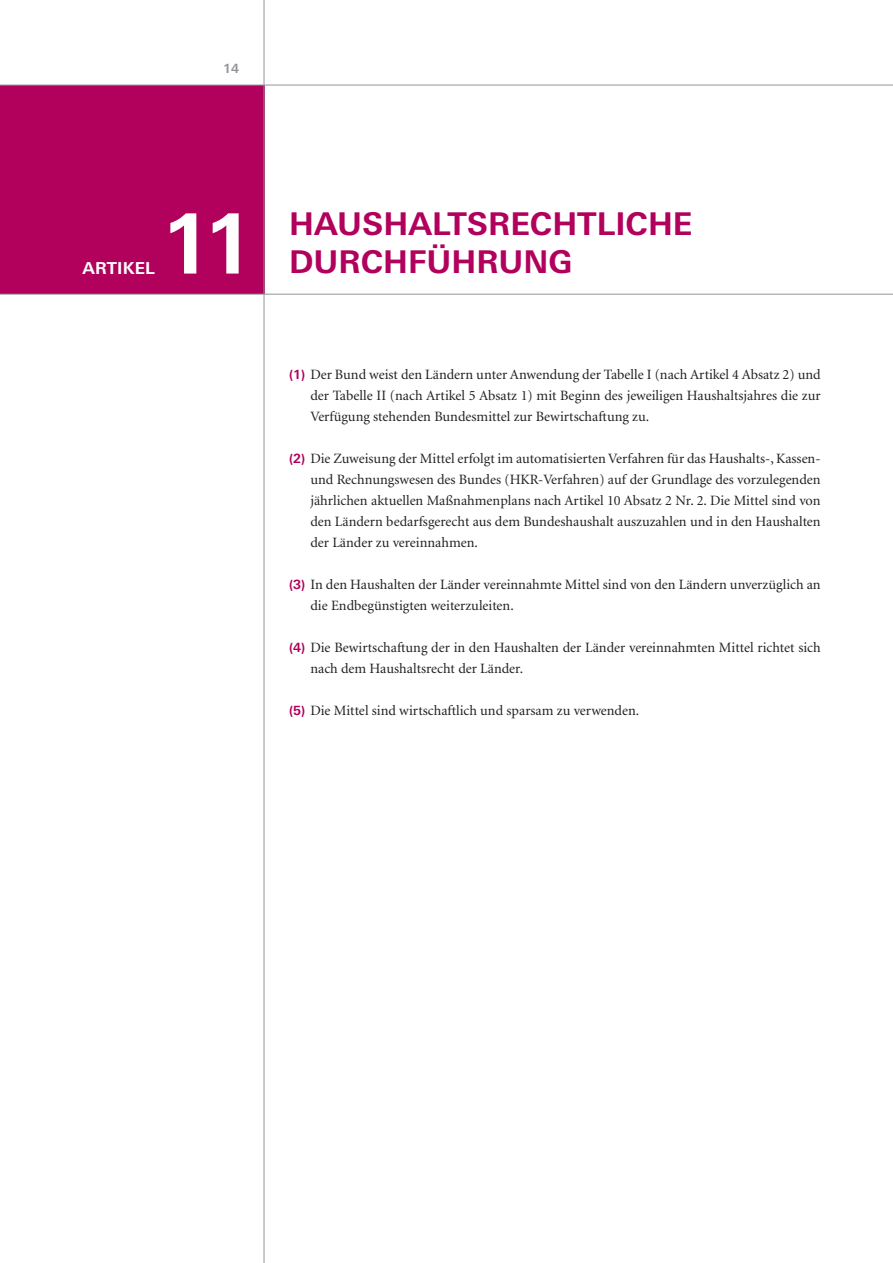
<style>
.page{position:relative;width:893px;height:1263px;background:#fff}
.page>*{position:absolute;margin:0;border:0;box-sizing:border-box;transform-origin:0 0}
.t1{font:700 83.25px "Linotype Univers Basic";color:#fff}
.t2{font:700 31.35px/38.5px "Linotype Univers Basic";color:#b1015c}
.t3{font:700 16.5px "Linotype Univers Basic";color:#fff}
.t4{font:14.25px/21px "Minion";color:#231f20;text-align:justify}
.t5{font:700 12.75px "Linotype Univers Basic";color:#939598}
.s1{font-family:"Linotype Univers Basic";font-weight:700;font-size:12.75px;color:#b1015c}
</style>
<div class="page">
<div style="left:0;top:85px;width:264px;height:209px;background:#b1015c"></div>
<hr style="left:0;top:85px;width:893px;height:1px;background:#939598">
<hr style="left:264px;top:0;width:1px;height:1263px;background:#939598">
<hr style="left:0;top:294px;width:893px;height:1px;background:#939598">
<p class="t5" style="left:223px;top:61px;width:18px">14</p>
<p class="t3" style="left:83px;top:258px;width:74px">ARTIKEL</p>
<h1 class="t1" style="left:161px;top:194px;width:96px">11</h1>
<h2 class="t2" style="left:289px;top:204px;width:405px">HAUSHALTSRECHTLICH E<br>DURCH FÜH RUNG</h2>
<p class="t4" style="left:310px;top:364px;width:512px;text-indent:-21px"><span class="s1">(1)</span> Der Bund weist den Ländern unter Anwendung der Tabelle I (nach Artikel 4 Absatz 2) und der Tabelle II (nach Artikel 5 Absatz 1) mit Beginn des jeweiligen Haushaltsjahres die zur Verfügung stehenden Bundesmittel zur Bewirtschaftung zu.</p>
<p class="t4" style="left:310px;top:448px;width:512px;text-indent:-21px"><span class="s1">(2)</span> Die Zuweisung der Mittel erfolgt im automatisierten Verfahren für das Haushalts-, Kassen&shy;und Rechnungswesen des Bundes (HKR-Verfahren) auf der Grundlage des vorzulegenden jährlichen aktuellen Maßnahmenplans nach Artikel 10 Absatz 2 Nr. 2. Die Mittel sind von den Ländern bedarfsgerecht aus dem Bundeshaushalt auszuzahlen und in den Haushalten der Länder zu vereinnahmen.</p>
<p class="t4" style="left:310px;top:574px;width:512px;text-indent:-21px"><span class="s1">(3)</span> In den Haushalten der Länder vereinnahmte Mittel sind von den Ländern unverzüglich an die Endbegünstigten weiterzuleiten.</p>
<p class="t4" style="left:310px;top:637px;width:512px;text-indent:-21px"><span class="s1">(4)</span> Die Bewirtschaftung der in den Haushalten der Länder vereinnahmten Mittel richtet sich nach dem Haushaltsrecht der Länder.</p>
<p class="t4" style="left:289px;top:700px;width:352px"><span class="s1">(5)</span> Die Mittel sind wirtschaftlich und sparsam zu verwenden.</p>
</div>
